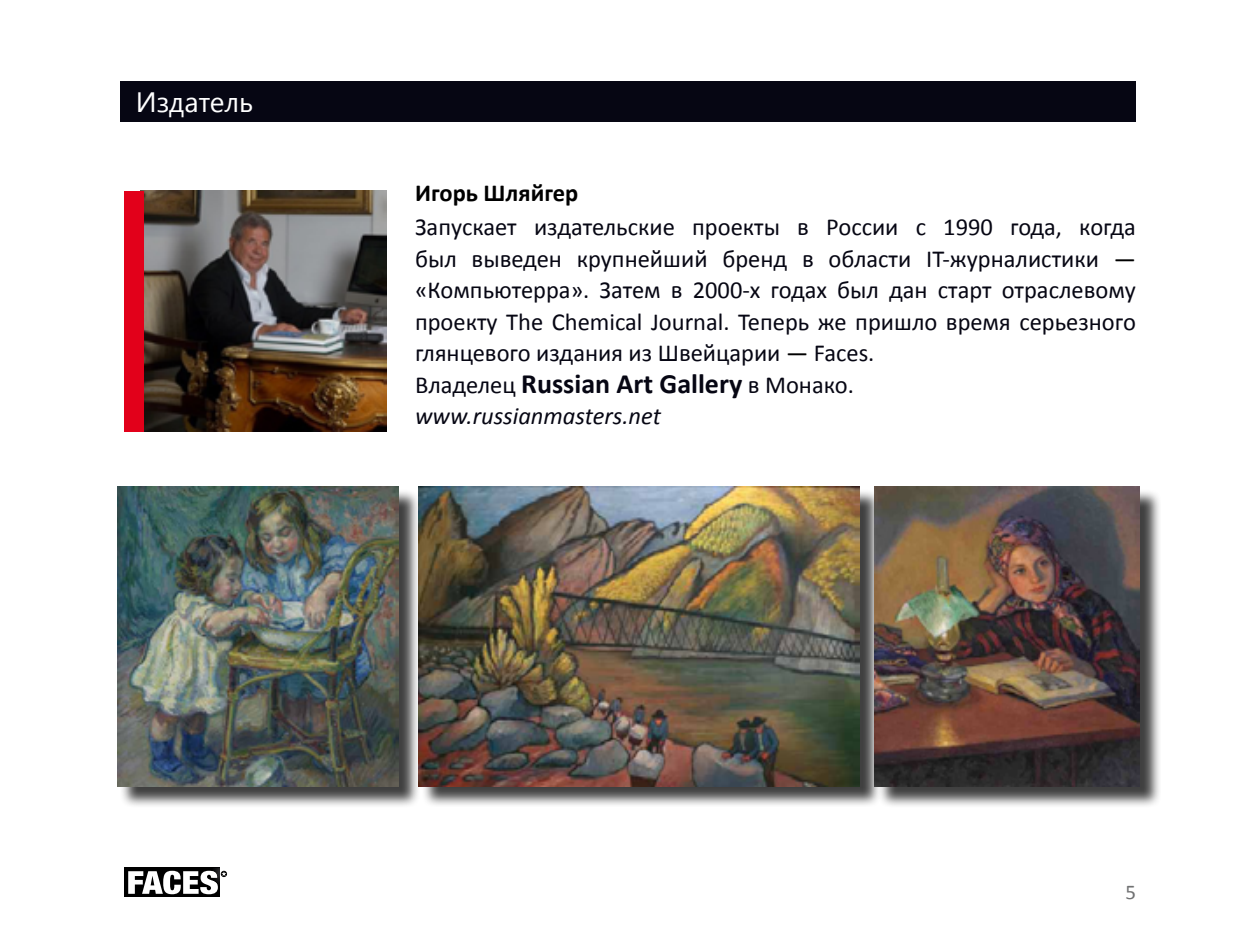
<style>
.page{position:relative;width:1260px;height:945px;background:#fff}
.page>*{position:absolute;margin:0;border:0;box-sizing:border-box;transform-origin:0 0}
.t1{font:700 28px "Calibri";color:#060613}
.t2{font:28px "Segoe UI";color:#fff}
.t3{font:24.5px/31.5px "Calibri";color:#060613;text-align:justify}
.t4{font:italic 24.5px "Calibri";color:#060613}
.t5{font:700 24.5px "Calibri";color:#000}
.t6{font:21px "Calibri";color:#707172}
.s1{color:#000}
.s2{font-weight:400;font-size:24.5px}
</style>
<div class="page">
<div style="left:121px;top:81px;width:1015px;height:41px;background:#060613"></div>
<div style="left:124px;top:868px;width:96px;height:29px;background:#000"></div>
<img style="left:214px;top:868px;width:6px;height:3px">
<svg style="left:128px;top:871px;width:99px;height:23px"></svg>
<img style="left:144px;top:191px;width:243px;height:240px">
<div style="left:422px;top:490px;width:460px;height:318px;background:#000;opacity:.75"></div>
<img style="left:419px;top:487px;width:440px;height:299px">
<div style="left:120px;top:490px;width:301px;height:318px;background:#000;opacity:.75"></div>
<img style="left:117px;top:487px;width:282px;height:299px">
<div style="left:124px;top:191px;width:20px;height:240px;background:#e2001a"></div>
<div style="left:878px;top:490px;width:283px;height:318px;background:#000;opacity:.75"></div>
<img style="left:875px;top:487px;width:265px;height:299px">
<p class="t2" style="left:136px;top:83px;width:119px">Издатель</p>
<p class="t5" style="left:415px;top:177px;width:165px">Игорь Шляйгер</p>
<p class="t3" style="left:415px;top:212px;width:722px">Запускает издательские проекты в России с 1990 года, когда был выведен крупнейший бренд в области IT-журналистики <span class="s1">— </span>«Компьютерра». Затем в 2000-х годах был дан старт отраслевому проекту The Chemical Journal. Теперь же пришло время серьезного глянцевого издания из Швейцарии <span class="s1">—</span> Faces.</p>
<p class="t1" style="left:415px;top:366px;width:440px"><span class="s2">Владелец</span> Russian Art Gallery <span class="s2">в Монако.</span></p>
<p class="t4" style="left:415px;top:400px;width:247px">www.russianmasters.net</p>
<p class="t6" style="left:1125px;top:878px;width:12px">5</p>
</div>
